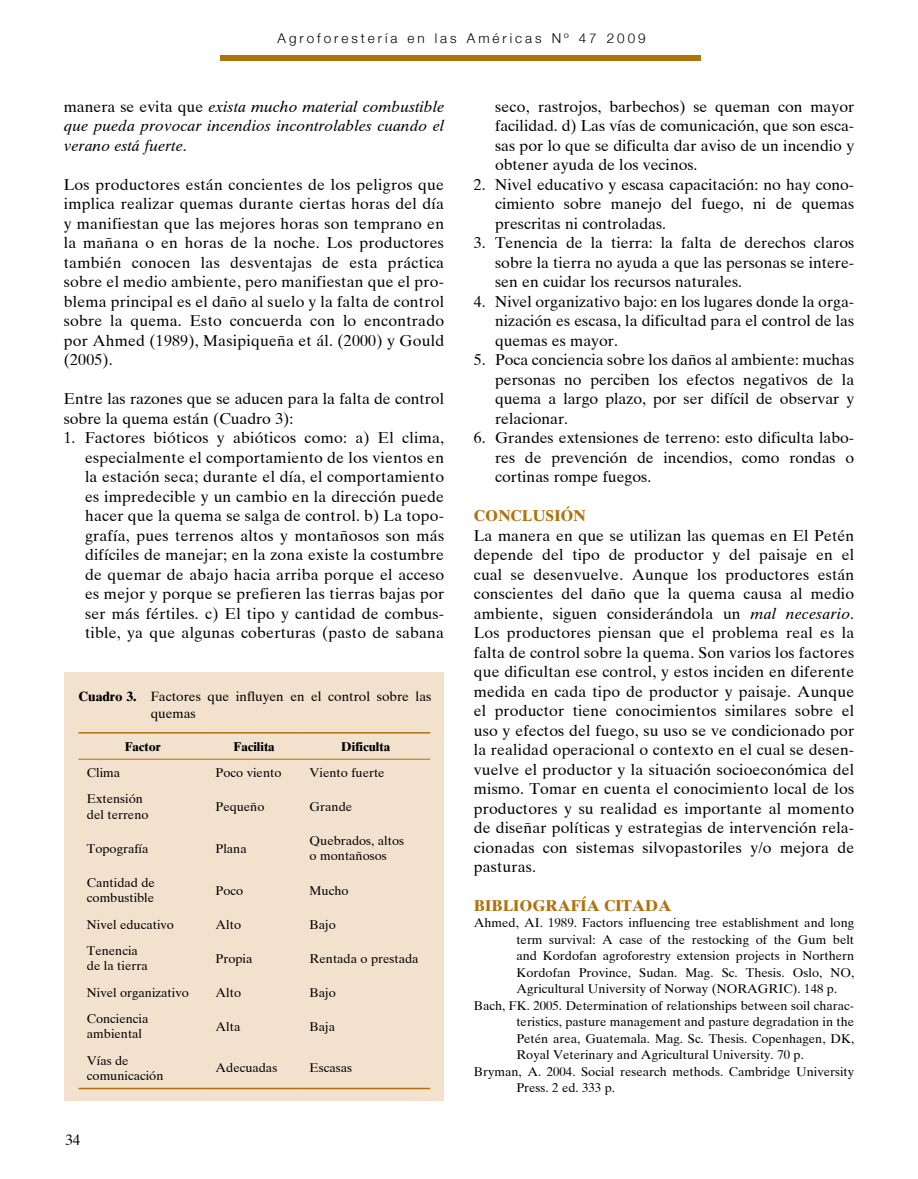
<style>
.page{position:relative;width:918px;height:1179px;background:#fff}
.page>*{position:absolute;margin:0;border:0;box-sizing:border-box;transform-origin:0 0}
.t1{font:15.75px/19.5px "Times Ten";color:#000;text-align:justify}
.t2{font:italic 15.75px/19.5px "Times Ten";color:#000;text-align:justify}
.t3{font:700 15.75px "Times Ten";color:#b0720d}
.t4{font:15px "Times Ten";color:#000}
.t5{font:13.5px/16.2px "Times Ten";color:#000}
.t6{font:300 13.5px "Helvetica Neue";letter-spacing:.22em;color:#000}
.t7{font:12.75px/15.3px "Times Ten";color:#000}
.t8{font:700 12.75px "Times Ten";color:#000}
.s1{font-style:normal}
.s2{font-weight:700}
.s3{font-style:italic}
</style>
<div class="page">
<div style="left:220px;top:55px;width:480px;height:5px;background:#b0720d"></div>
<div style="left:64px;top:673px;width:380px;height:428px;background:#f1e1cd"></div>
<hr style="left:78px;top:732px;width:129px;height:2px;background:#b0720d">
<hr style="left:207px;top:732px;width:94px;height:2px;background:#b0720d">
<hr style="left:301px;top:732px;width:129px;height:2px;background:#b0720d">
<hr style="left:78px;top:1088px;width:129px;height:1px;background:#b0720d">
<hr style="left:207px;top:1088px;width:94px;height:1px;background:#b0720d">
<hr style="left:301px;top:1088px;width:129px;height:1px;background:#b0720d">
<hr style="left:78px;top:759px;width:129px;height:1px;background:#b0720d">
<hr style="left:207px;top:759px;width:94px;height:1px;background:#b0720d">
<hr style="left:301px;top:759px;width:129px;height:1px;background:#b0720d">
<p class="t6" style="left:278px;top:30px;width:370px">Agroforestería en las Américas Nº 47 2009</p>
<p class="t2" style="left:64px;top:96px;width:382px"><span class="s1">manera se evita que</span> exista mucho material combustible que pueda provocar incendios incontrolables cuando el verano está fuerte<span class="s1">.</span></p>
<p class="t1" style="left:64px;top:174px;width:382px">Los productores están concientes de los peligros que implica realizar quemas durante ciertas horas del día y manifiestan que las mejores horas son temprano en la mañana o en horas de la noche. Los productores también conocen las desventajas de esta práctica sobre el medio ambiente, pero manifiestan que el pro&shy;blema principal es el daño al suelo y la falta de control sobre la quema. Esto concuerda con lo encontrado por Ahmed (1989), Masipiqueña et ál. (2000) y Gould (2005).</p>
<p class="t1" style="left:64px;top:389px;width:382px">Entre las razones que se aducen para la falta de control sobre la quema están (Cuadro 3):</p>
<p class="t1" style="left:85px;top:428px;width:361px">Factores bióticos y abióticos como: a) El clima, especialmente el comportamiento de los vientos en la estación seca; durante el día, el comportamiento es impredecible y un cambio en la dirección puede hacer que la quema se salga de control. b) La topo&shy;grafía, pues terrenos altos y montañosos son más difíciles de manejar; en la zona existe la costumbre de quemar de abajo hacia arriba porque el acceso es mejor y porque se prefieren las tierras bajas por ser más fértiles. c) El tipo y cantidad de combus&shy;tible, ya que algunas coberturas (pasto de sabana</p>
<p class="t1" style="left:64px;top:428px;width:13px">1.</p>
<p class="t5" style="left:151px;top:689px;width:282px;text-indent:-72px"><span class="s2">Cuadro 3.</span> Factores que influyen en el control sobre las quemas</p>
<p class="t8" style="left:125px;top:739px;width:38px">Factor</p>
<p class="t8" style="left:234px;top:739px;width:43px">Facilita</p>
<p class="t8" style="left:341px;top:739px;width:50px">Dificulta</p>
<p class="t7" style="left:87px;top:765px;width:35px">Clima</p>
<p class="t7" style="left:216px;top:765px;width:67px">Poco viento</p>
<p class="t7" style="left:310px;top:765px;width:77px">Viento fuerte</p>
<p class="t7" style="left:87px;top:791px;width:63px">Extensión del terreno</p>
<p class="t7" style="left:216px;top:799px;width:50px">Pequeño</p>
<p class="t7" style="left:310px;top:799px;width:44px">Grande</p>
<p class="t7" style="left:87px;top:841px;width:63px">Topografía</p>
<p class="t7" style="left:216px;top:841px;width:33px">Plana</p>
<p class="t7" style="left:310px;top:833px;width:96px">Quebrados, altos o montañosos</p>
<p class="t7" style="left:87px;top:875px;width:69px">Cantidad de combustible</p>
<p class="t7" style="left:216px;top:882px;width:29px">Poco</p>
<p class="t7" style="left:310px;top:882px;width:40px">Mucho</p>
<p class="t7" style="left:87px;top:916px;width:89px">Nivel educativo</p>
<p class="t7" style="left:216px;top:916px;width:27px">Alto</p>
<p class="t7" style="left:310px;top:916px;width:28px">Bajo</p>
<p class="t7" style="left:87px;top:943px;width:62px">Tenencia de la tierra</p>
<p class="t7" style="left:216px;top:951px;width:38px">Propia</p>
<p class="t7" style="left:310px;top:951px;width:111px">Rentada o prestada</p>
<p class="t7" style="left:87px;top:985px;width:103px">Nivel organizativo</p>
<p class="t7" style="left:216px;top:985px;width:27px">Alto</p>
<p class="t7" style="left:310px;top:985px;width:28px">Bajo</p>
<p class="t7" style="left:87px;top:1011px;width:63px">Conciencia ambiental</p>
<p class="t7" style="left:216px;top:1019px;width:26px">Alta</p>
<p class="t7" style="left:310px;top:1019px;width:27px">Baja</p>
<p class="t7" style="left:87px;top:1053px;width:78px">Vías de comunicación</p>
<p class="t7" style="left:216px;top:1060px;width:63px">Adecuadas</p>
<p class="t7" style="left:310px;top:1060px;width:44px">Escasas</p>
<p class="t4" style="left:65px;top:1131px;width:16px">34</p>
<p class="t1" style="left:495px;top:96px;width:361px;text-align:left">seco, rastrojos, barbechos) se queman con mayor facilidad. d) Las vías de comunicación, que son esca&shy;sas por lo que se dificulta dar aviso de un incendio y obtener ayuda de los vecinos.<br>Nivel educativo y escasa capacitación: no hay cono&shy;cimiento sobre manejo del fuego, ni de quemas prescritas ni controladas.<br>Tenencia de la tierra: la falta de derechos claros sobre la tierra no ayuda a que las personas se intere&shy;sen en cuidar los recursos naturales.<br>Nivel organizativo bajo: en los lugares donde la orga&shy;nización es escasa, la dificultad para el control de las quemas es mayor.<br>Poca conciencia sobre los daños al ambiente: muchas personas no perciben los efectos negativos de la quema a largo plazo, por ser difícil de observar y relacionar.<br>Grandes extensiones de terreno: esto dificulta labo&shy;res de prevención de incendios, como rondas o cortinas rompe fuegos.</p>
<p class="t3" style="left:474px;top:506px;width:113px">CONCLUSIÓN</p>
<p class="t1" style="left:474px;top:525px;width:382px">La manera en que se utilizan las quemas en El Petén depende del tipo de productor y del paisaje en el cual se desenvuelve. Aunque los productores están conscientes del daño que la quema causa al medio ambiente, siguen considerándola un <span class="s3">mal necesario</span>.<br>Los productores piensan que el problema real es la falta de control sobre la quema. Son varios los factores que dificultan ese control, y estos inciden en diferente medida en cada tipo de productor y paisaje. Aunque el productor tiene conocimientos similares sobre el uso y efectos del fuego, su uso se ve condicionado por la realidad operacional o contexto en el cual se desen&shy;vuelve el productor y la situación socioeconómica del mismo. Tomar en cuenta el conocimiento local de los productores y su realidad es importante al momento de diseñar políticas y estrategias de intervención rela&shy;cionadas con sistemas silvopastoriles y/o mejora de pasturas.</p>
<p class="t3" style="left:474px;top:896px;width:199px">BIBLIOGRAFÍA CITADA</p>
<p class="t7" style="left:474px;top:915px;width:382px">Ahmed, AI. 1989. Factors influencing tree establishment and long</p>
<p class="t7" style="left:516px;top:931px;width:339px">term survival: A case of the restocking of the Gum belt</p>
<p class="t7" style="left:516px;top:948px;width:339px">and Kordofan agroforestry extension projects in Northern</p>
<p class="t7" style="left:516px;top:964px;width:339px">Kordofan Province, Sudan. Mag. Sc. Thesis. Oslo, NO,</p>
<p class="t7" style="left:516px;top:981px;width:322px">Agricultural University of Norway (NORAGRIC). 148 p.</p>
<p class="t7" style="left:474px;top:997px;width:382px">Bach, FK. 2005. Determination of relationships between soil charac-</p>
<p class="t7" style="left:516px;top:1014px;width:339px">teristics, pasture management and pasture degradation in the</p>
<p class="t7" style="left:516px;top:1030px;width:339px">Petén area, Guatemala. Mag. Sc. Thesis. Copenhagen, DK,</p>
<p class="t7" style="left:516px;top:1047px;width:289px">Royal Veterinary and Agricultural University. 70 p.</p>
<p class="t7" style="left:474px;top:1063px;width:382px">Bryman, A. 2004. Social research methods. Cambridge University</p>
<p class="t7" style="left:516px;top:1080px;width:100px">Press. 2 ed. 333 p.</p>
<p class="t1" style="left:474px;top:174px;width:13px">2.</p>
<p class="t1" style="left:474px;top:233px;width:13px">3.</p>
<p class="t1" style="left:474px;top:291px;width:13px">4.</p>
<p class="t1" style="left:474px;top:350px;width:13px">5.</p>
<p class="t1" style="left:474px;top:428px;width:13px">6.</p>
</div>
